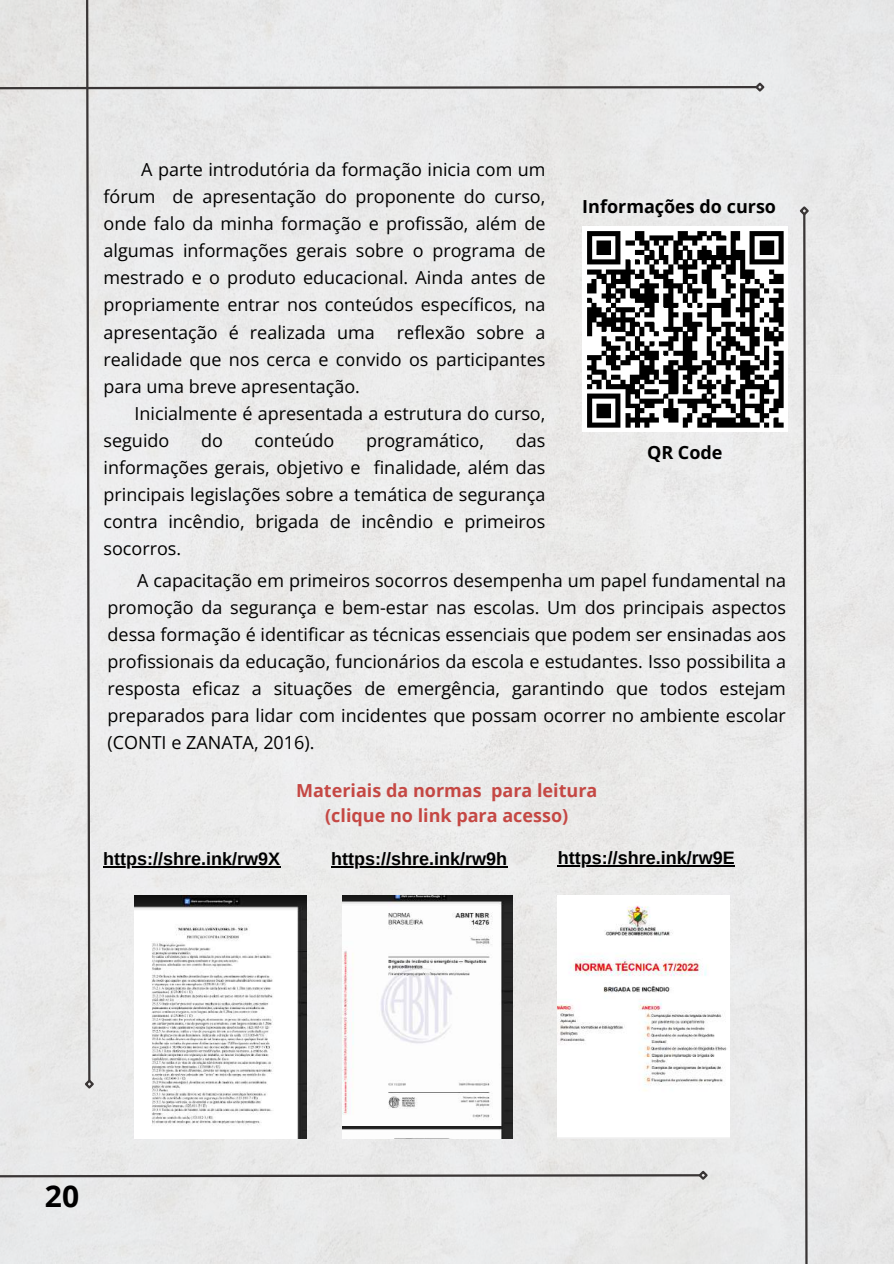
<style>
.page{position:relative;width:894px;height:1264px;background:#fff}
.page>*{position:absolute;margin:0;border:0;box-sizing:border-box;transform-origin:0 0}
.t1{font:700 30px "Open Sans";color:#000}
.t2{font:18px/27px "Open Sans";color:#000;text-align:justify}
.t3{font:700 18px "Arimo";color:#000}
.t4{font:700 18px/24.8px "Open Sans";color:#c54844;text-align:center}
.t5{font:700 18px "Open Sans";color:#000}
</style>
<div class="page">
<div style="left:0;top:0;width:893px;height:1263px;background:#e9e9e9"></div>
<svg style="left:0;top:1168px;width:709px;height:13px;background:#c9c8c8"></svg>
<div style="left:0;top:0;width:766px;height:1090px;background:#ebebea"></div>
<svg style="left:797px;top:204px;width:13px;height:1059px;background:#cac9c9"></svg>
<img style="left:342px;top:895px;width:170px;height:243px">
<img style="left:135px;top:895px;width:171px;height:243px">
<img style="left:557px;top:895px;width:172px;height:243px">
<img style="left:582px;top:227px;width:205px;height:205px">
<hr style="left:557px;top:865px;width:177px;height:1px;background:#000">
<hr style="left:103px;top:866px;width:177px;height:1px;background:#000">
<hr style="left:331px;top:866px;width:176px;height:1px;background:#000">
<p class="t2" style="left:103px;top:156px;width:443px;text-indent:38px">A parte introdutória da formação inicia com um fórum de apresentação do proponente do curso, onde falo da minha formação e profissão, além de algumas informações gerais sobre o programa de mestrado e o produto educacional. Ainda antes de propriamente entrar nos conteúdos específicos, na apresentação é realizada uma reflexão sobre a realidade que nos cerca e convido os participantes para uma breve apresentação.</p>
<p class="t2" style="left:103px;top:399px;width:443px;text-indent:31px">Inicialmente é apresentada a estrutura do curso, seguido</p>
<p class="t2" style="left:201px;top:426px;width:23px">do</p>
<p class="t2" style="left:254px;top:426px;width:81px">conteúdo</p>
<p class="t2" style="left:366px;top:426px;width:119px">programático,</p>
<p class="t2" style="left:103px;top:426px;width:443px;text-indent:412px">das informações gerais, objetivo e finalidade, além das principais legislações sobre a temática de segurança contra incêndio, brigada de incêndio e primeiros socorros.</p>
<p class="t5" style="left:582px;top:194px;width:195px">Informações do curso</p>
<p class="t5" style="left:646px;top:439px;width:77px">QR Code</p>
<p class="t2" style="left:107px;top:567px;width:679px;text-indent:30px">A capacitação em primeiros socorros desempenha um papel fundamental na promoção da segurança e bem-estar nas escolas. Um dos principais aspectos dessa formação é identificar as técnicas essenciais que podem ser ensinadas aos profissionais da educação, funcionários da escola e estudantes. Isso possibilita a resposta eficaz a situações de emergência, garantindo que todos estejam preparados para lidar com incidentes que possam ocorrer no ambiente escolar (CONTI e ZANATA, 2016).</p>
<p class="t4" style="left:296px;top:778px;width:303px">Materiais da normas para leitura (clique no link para acesso)</p>
<p class="t3" style="left:103px;top:848px;width:178px">https://shre.ink/rw9X</p>
<p class="t3" style="left:331px;top:848px;width:177px">https://shre.ink/rw9h</p>
<p class="t3" style="left:557px;top:848px;width:178px">https://shre.ink/rw9E</p>
<h1 class="t1" style="left:45px;top:1174px;width:36px">20</h1>
</div>
